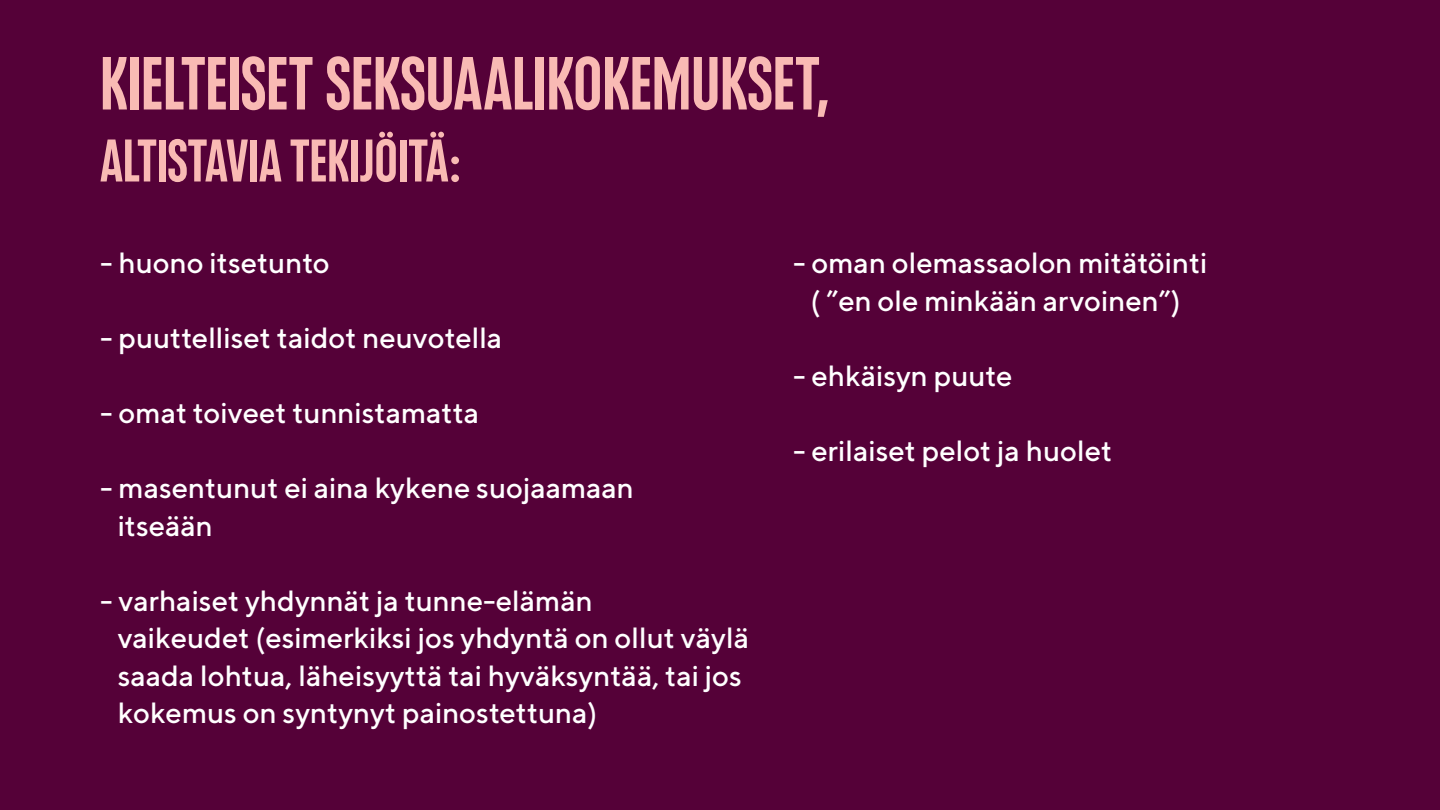
<style>
.page{position:relative;width:1440px;height:810px;background:#550138}
.page>*{position:absolute;margin:0;border:0;box-sizing:border-box;transform-origin:0 0}
.t1{font:75px "RFSU Headline Big";color:#f9bab4}
.t2{font:60px "RFSU Headline Big";color:#f9bab4}
.t3{font:500 29.25px/37.5px "TT Norms";color:#fff}
</style>
<div class="page">
<h1 class="t1" style="left:100px;top:44px;width:730px">KIELTEISET SEKSUAALIKOKEMUKSET,</h1>
<h2 class="t2" style="left:100px;top:129px;width:362px">ALTISTAVIA TEKIJÖITÄ:</h2>
<p class="t3" style="left:100px;top:244px;width:231px">- huono itsetunto</p>
<p class="t3" style="left:100px;top:319px;width:404px">- puuttelliset taidot neuvotella</p>
<p class="t3" style="left:100px;top:394px;width:381px">- omat toiveet tunnistamatta</p>
<p class="t3" style="left:118px;top:469px;width:518px;text-indent:-18px">- masentunut ei aina kykene suojaamaan itseään</p>
<p class="t3" style="left:118px;top:581px;width:633px;text-indent:-18px">- varhaiset yhdynnät ja tunne-elämän<br>vaikeudet (esimerkiksi jos yhdyntä on ollut väylä saada lohtua, läheisyyttä tai hyväksyntää, tai jos kokemus on syntynyt painostettuna)</p>
<p class="t3" style="left:793px;top:244px;width:416px;text-align:center">- oman olemassaolon mitätöinti ( ”en ole minkään arvoinen”)</p>
<p class="t3" style="left:793px;top:356px;width:221px">- ehkäisyn puute</p>
<p class="t3" style="left:793px;top:431px;width:321px">- erilaiset pelot ja huolet</p>
</div>
